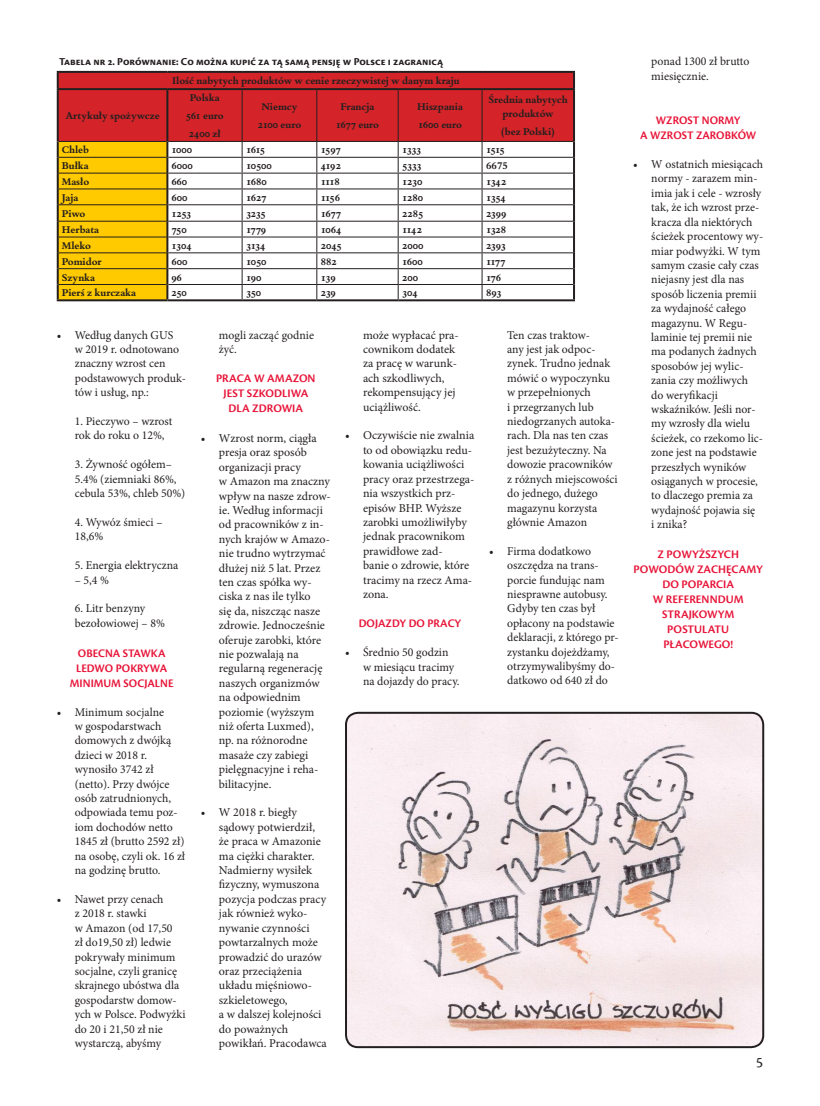
<style>
.page{position:relative;width:820px;height:1106px;background:#fff}
.page>*{position:absolute;margin:0;border:0;box-sizing:border-box;transform-origin:0 0}
.t1{font:15px "Cronos Pro";color:#241f1f}
.t2{font:12px/14.4px "Minion Pro";color:#241f1f}
.t3{font:600 12px/15px "Cronos Pro";color:#e71337;text-align:center}
.t4{font:700 11px/18.3px "Bembo Book MT Pro";color:#241f1f;text-align:center}
.t5{font:700 11px "Cronos Pro";letter-spacing:-.005em;color:#241f1f}
</style>
<div class="page">
<hr style="left:57px;top:71px;width:110px;height:2px;background:#241f1f">
<hr style="left:167px;top:71px;width:75px;height:2px;background:#241f1f">
<hr style="left:242px;top:71px;width:75px;height:2px;background:#241f1f">
<hr style="left:317px;top:71px;width:81px;height:2px;background:#241f1f">
<hr style="left:398px;top:71px;width:84px;height:2px;background:#241f1f">
<hr style="left:482px;top:71px;width:92px;height:2px;background:#241f1f">
<svg style="left:57px;top:72px;width:517px;height:227px"></svg>
<hr style="left:57px;top:299px;width:110px;height:2px;background:#241f1f">
<hr style="left:167px;top:299px;width:75px;height:2px;background:#241f1f">
<hr style="left:242px;top:299px;width:75px;height:2px;background:#241f1f">
<hr style="left:317px;top:299px;width:81px;height:2px;background:#241f1f">
<hr style="left:398px;top:299px;width:84px;height:2px;background:#241f1f">
<hr style="left:482px;top:299px;width:92px;height:2px;background:#241f1f">
<img style="left:347px;top:714px;width:416px;height:333px">
<div style="left:345px;top:711px;width:419px;height:337px;border:2px solid #241f1f;border-radius:12px"></div>
<p class="t5" style="left:59px;top:56px;width:385px">Tabela nr 2. Porównanie: Co można kupić za tą samą pensję w Polsce i zagranicą</p>
<p class="t4" style="left:65px;top:106px;width:96px">Artykuły spożywcze</p>
<p class="t4" style="left:172px;top:71px;width:289px">Ilość nabytych produktów w cenie rzeczywistej w danym kraju</p>
<p class="t4" style="left:186px;top:88px;width:40px">Polska<br>561 euro<br>2400 zł</p>
<p class="t4" style="left:257px;top:97px;width:45px">Niemcy<br>2100 euro</p>
<p class="t4" style="left:336px;top:97px;width:45px">Francja<br>1677 euro</p>
<p class="t4" style="left:417px;top:97px;width:47px;text-align:left">Hiszpania<br>1600 euro</p>
<p class="t4" style="left:488px;top:92px;width:81px;line-height:14px">Średnia nabytych produktów</p>
<p class="t4" style="left:501px;top:122px;width:55px">(bez Polski)</p>
<p class="t4" style="left:62px;top:140px;width:29px">Chleb</p>
<p class="t4" style="left:171px;top:140px;width:22px">1000</p>
<p class="t4" style="left:246px;top:140px;width:21px">1615</p>
<p class="t4" style="left:321px;top:140px;width:21px">1597</p>
<p class="t4" style="left:402px;top:140px;width:21px">1333</p>
<p class="t4" style="left:486px;top:140px;width:20px">1515</p>
<p class="t4" style="left:62px;top:156px;width:28px">Bułka</p>
<p class="t4" style="left:171px;top:156px;width:23px">6000</p>
<p class="t4" style="left:246px;top:156px;width:27px">10500</p>
<p class="t4" style="left:321px;top:156px;width:22px">4192</p>
<p class="t4" style="left:402px;top:156px;width:21px">5333</p>
<p class="t4" style="left:486px;top:156px;width:23px">6675</p>
<p class="t4" style="left:62px;top:172px;width:29px">Masło</p>
<p class="t4" style="left:171px;top:172px;width:17px">660</p>
<p class="t4" style="left:246px;top:172px;width:22px">1680</p>
<p class="t4" style="left:321px;top:172px;width:20px">1118</p>
<p class="t4" style="left:402px;top:172px;width:22px">1230</p>
<p class="t4" style="left:486px;top:172px;width:22px">1342</p>
<p class="t4" style="left:62px;top:188px;width:18px">Jaja</p>
<p class="t4" style="left:171px;top:188px;width:18px">600</p>
<p class="t4" style="left:246px;top:188px;width:22px">1627</p>
<p class="t4" style="left:321px;top:188px;width:21px">1156</p>
<p class="t4" style="left:402px;top:188px;width:22px">1280</p>
<p class="t4" style="left:486px;top:188px;width:21px">1354</p>
<p class="t4" style="left:62px;top:203px;width:25px">Piwo</p>
<p class="t4" style="left:171px;top:203px;width:22px">1253</p>
<p class="t4" style="left:246px;top:203px;width:21px">3235</p>
<p class="t4" style="left:321px;top:203px;width:22px">1677</p>
<p class="t4" style="left:402px;top:203px;width:23px">2285</p>
<p class="t4" style="left:486px;top:203px;width:22px">2399</p>
<p class="t4" style="left:62px;top:220px;width:39px">Herbata</p>
<p class="t4" style="left:171px;top:220px;width:17px">750</p>
<p class="t4" style="left:246px;top:220px;width:21px">1779</p>
<p class="t4" style="left:321px;top:220px;width:22px">1064</p>
<p class="t4" style="left:402px;top:220px;width:21px">1142</p>
<p class="t4" style="left:486px;top:220px;width:22px">1328</p>
<p class="t4" style="left:62px;top:236px;width:31px">Mleko</p>
<p class="t4" style="left:171px;top:236px;width:22px">1304</p>
<p class="t4" style="left:246px;top:236px;width:21px">3134</p>
<p class="t4" style="left:321px;top:236px;width:23px">2045</p>
<p class="t4" style="left:402px;top:236px;width:23px">2000</p>
<p class="t4" style="left:486px;top:236px;width:22px">2393</p>
<p class="t4" style="left:62px;top:251px;width:42px">Pomidor</p>
<p class="t4" style="left:171px;top:251px;width:18px">600</p>
<p class="t4" style="left:246px;top:251px;width:22px">1050</p>
<p class="t4" style="left:321px;top:251px;width:17px">882</p>
<p class="t4" style="left:402px;top:251px;width:22px">1600</p>
<p class="t4" style="left:486px;top:251px;width:21px">1177</p>
<p class="t4" style="left:62px;top:267px;width:35px">Szynka</p>
<p class="t4" style="left:171px;top:267px;width:12px">96</p>
<p class="t4" style="left:246px;top:267px;width:17px">190</p>
<p class="t4" style="left:321px;top:267px;width:16px">139</p>
<p class="t4" style="left:402px;top:267px;width:18px">200</p>
<p class="t4" style="left:486px;top:267px;width:16px">176</p>
<p class="t4" style="left:62px;top:283px;width:76px">Pierś z kurczaka</p>
<p class="t4" style="left:171px;top:283px;width:17px">250</p>
<p class="t4" style="left:246px;top:283px;width:17px">350</p>
<p class="t4" style="left:321px;top:283px;width:17px">239</p>
<p class="t4" style="left:402px;top:283px;width:17px">304</p>
<p class="t4" style="left:486px;top:283px;width:17px">893</p>
<p class="t2" style="left:75px;top:328px;width:113px;text-indent:-18px">• Według danych GUS<br>w 2019 r. odnotowano znaczny wzrost cen podstawowych produk&shy;tów i usług, np.:</p>
<p class="t2" style="left:75px;top:414px;width:99px">1. Pieczywo – wzrost rok do roku o 12%,</p>
<p class="t2" style="left:75px;top:457px;width:112px">3. Żywność ogółem–<br>5.4% (ziemniaki 86%, cebula 53%, chleb 50%)</p>
<p class="t2" style="left:75px;top:515px;width:89px">4. Wywóz śmieci –<br>18,6%</p>
<p class="t2" style="left:75px;top:558px;width:105px">5. Energia elektryczna</p>
<p class="t2" style="left:75px;top:572px;width:36px">– 5,4 %</p>
<p class="t2" style="left:75px;top:601px;width:92px">6. Litr benzyny bezołowiowej – 8%</p>
<p class="t3" style="left:70px;top:645px;width:105px">OBECNA STAWKA<br>LEDWO POKRYWA<br>MINIMUM SOCJALNE</p>
<p class="t2" style="left:75px;top:704px;width:112px;text-indent:-18px">• Minimum socjalne<br>w gospodarstwach domowych z dwójką dzieci w 2018 r. wynosiło 3742 zł (netto). Przy dwójce osób zatrudnionych, odpowiada temu poz&shy;iom dochodów netto<br>1845 zł (brutto 2592 zł) na osobę, czyli ok. 16 zł na godzinę brutto.</p>
<p class="t2" style="left:75px;top:892px;width:112px;text-indent:-18px">• Nawet przy cenach<br>z 2018 r. stawki<br>w Amazon (od 17,50<br>zł do19,50 zł) ledwie pokrywały minimum socjalne, czyli granicę skrajnego ubóstwa dla gospodarstw domow&shy;ych w Polsce. Podwyżki do 20 i 21,50 zł nie wystarczą, abyśmy</p>
<p class="t2" style="left:363px;top:328px;width:97px">może wypłacać pra&shy;cownikom dodatek za pracę w warunk&shy;ach szkodliwych, rekompensujący jej uciążliwość.</p>
<p class="t2" style="left:363px;top:428px;width:113px;text-indent:-18px">• Oczywiście nie zwalnia to od obowiązku redu&shy;kowania uciążliwości pracy oraz przestrzega&shy;nia wszystkich prz&shy;episów BHP. Wyższe zarobki umożliwiłyby jednak pracownikom prawidłowe zad-<br>banie o zdrowie, które tracimy na rzecz Ama&shy;zona.</p>
<p class="t3" style="left:358px;top:616px;width:104px">DOJAZDY DO PRACY</p>
<p class="t2" style="left:363px;top:645px;width:98px;text-indent:-18px">• Średnio 50 godzin w miesiącu tracimy na dojazdy do pracy.</p>
<p class="t2" style="left:219px;top:328px;width:97px">mogli zacząć godnie żyć.</p>
<p class="t3" style="left:216px;top:371px;width:101px">PRACA W AMAZON<br>JEST SZKODLIWA<br>DLA ZDROWIA</p>
<p class="t2" style="left:219px;top:431px;width:113px;text-indent:-18px">• Wzrost norm, ciągła presja oraz sposób organizacji pracy<br>w Amazon ma znaczny wpływ na nasze zdrow&shy;ie. Według informacji od pracowników z in&shy;nych krajów w Amazo&shy;nie trudno wytrzymać dłużej niż 5 lat. Przez ten czas spółka wy&shy;ciska z nas ile tylko<br>się da, niszcząc nasze zdrowie. Jednocześnie oferuje zarobki, które nie pozwalają na regularną regenerację naszych organizmów na odpowiednim poziomie (wyższym niż oferta Luxmed), np. na różnorodne masaże czy zabiegi pielęgnacyjne i reha&shy;bilitacyjne.</p>
<p class="t2" style="left:219px;top:805px;width:109px;text-indent:-18px">• W 2018 r. biegły sądowy potwierdził, że praca w Amazonie ma ciężki charakter.<br>Nadmierny wysiłek fizyczny, wymuszona pozycja podczas pracy jak również wyko&shy;nywanie czynności powtarzalnych może prowadzić do urazów oraz przeciążenia układu mięśniowo&shy;szkieletowego,<br>a w dalszej kolejności do poważnych powikłań. Pracodawca</p>
<p class="t2" style="left:507px;top:328px;width:112px">Ten czas traktow-<br>any jest jak odpoc&shy;zynek. Trudno jednak mówić o wypoczynku w przepełnionych<br>i przegrzanych lub niedogrzanych autoka&shy;rach. Dla nas ten czas jest bezużyteczny. Na dowozie pracowników z różnych miejscowości do jednego, dużego magazynu korzysta głównie Amazon</p>
<p class="t2" style="left:507px;top:544px;width:113px;text-indent:-18px">• Firma dodatkowo oszczędza na trans&shy;porcie fundując nam niesprawne autobusy.<br>Gdyby ten czas był opłacony na podstawie deklaracji, z którego pr&shy;zystanku dojeżdżamy, otrzymywalibyśmy do&shy;datkowo od 640 zł do</p>
<p class="t2" style="left:651px;top:54px;width:100px">ponad 1300 zł brutto miesięcznie.</p>
<p class="t3" style="left:640px;top:113px;width:117px">WZROST NORMY<br>A WZROST ZAROBKÓW</p>
<p class="t2" style="left:651px;top:157px;width:113px;text-indent:-18px">• W ostatnich miesiącach normy - zarazem min&shy;imia jak i cele - wzrosły tak, że ich wzrost prze&shy;kracza dla niektórych ścieżek procentowy wy&shy;miar podwyżki. W tym samym czasie cały czas niejasny jest dla nas sposób liczenia premii za wydajność całego magazynu. W Regu&shy;laminie tej premii nie ma podanych żadnych sposobów jej wylic&shy;zania czy możliwych<br>do weryfikacji wskaźników. Jeśli nor&shy;my wzrosły dla wielu ścieżek, co rzekomo lic&shy;zone jest na podstawie przeszłych wyników osiąganych w procesie, to dlaczego premia za wydajność pojawia się<br>i znika?</p>
<p class="t3" style="left:633px;top:547px;width:131px">Z POWYŻSZYCH<br>POWODÓW ZACHĘCAMY<br>DO POPARCIA<br>W REFERENNDUM<br>STRAJKOWYM<br>POSTULATU<br>PŁACOWEGO!</p>
<p class="t1" style="left:756px;top:1053px;width:8px">5</p>
</div>
